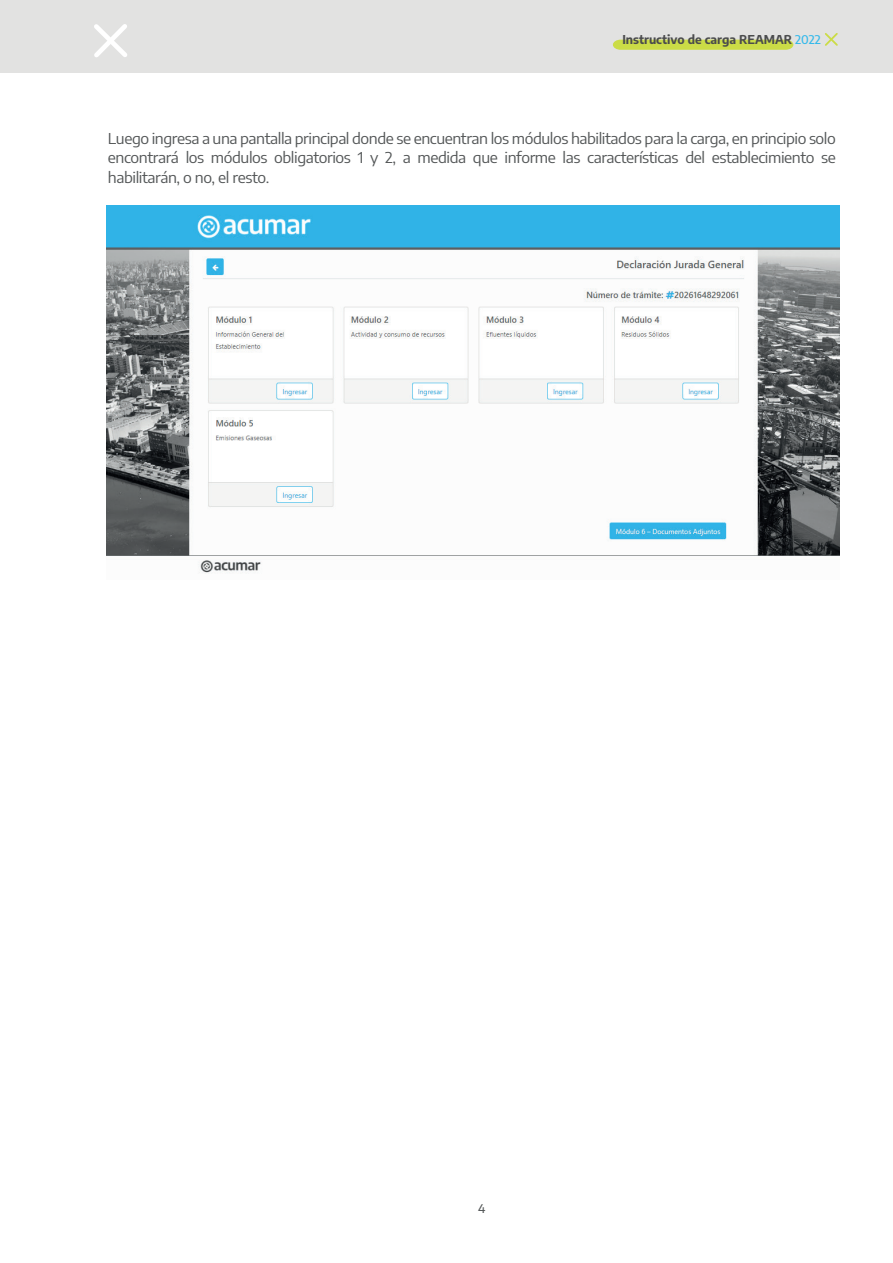
<style>
.page{position:relative;width:893px;height:1263px;background:#fff}
.page>*{position:absolute;margin:0;border:0;box-sizing:border-box;transform-origin:0 0}
.t1{font:15px/19.5px "Encode Sans";letter-spacing:-.03em;color:#545758;text-align:justify;scale:1.05 1}
.t2{font:700 12px "Encode Sans";color:#4b4c4d}
.t3{font:500 12px "Encode Sans";color:#545758}
.s1{font-weight:500;color:#33b9eb}
</style>
<div class="page">
<img style="left:106px;top:206px;width:734px;height:368px">
<div style="left:662px;top:219px;width:121px;height:18px;background:#30b3e7"></div>
<div style="left:0;top:0;width:893px;height:72px;background:#e2e2e1"></div>
<svg style="left:613px;top:40px;width:180px;height:10px;background:#cbdc4b"></svg>
<svg style="left:94px;top:24px;width:33px;height:33px"></svg>
<svg style="left:825px;top:33px;width:13px;height:13px"></svg>
<p class="t2" style="left:622px;top:31px;width:200px">Instructivo de carga REAMAR <span class="s1">2022</span></p>
<p class="t1" style="left:108px;top:128px;width:695px">Luego ingresa a una pantalla principal donde se encuentran los módulos habilitados para la carga, en principio solo encontrará los módulos obligatorios 1 y 2, a medida que informe las características del establecimiento se habilitarán, o no, el resto.</p>
<p class="t3" style="left:478px;top:1200px;width:9px">4</p>
</div>
